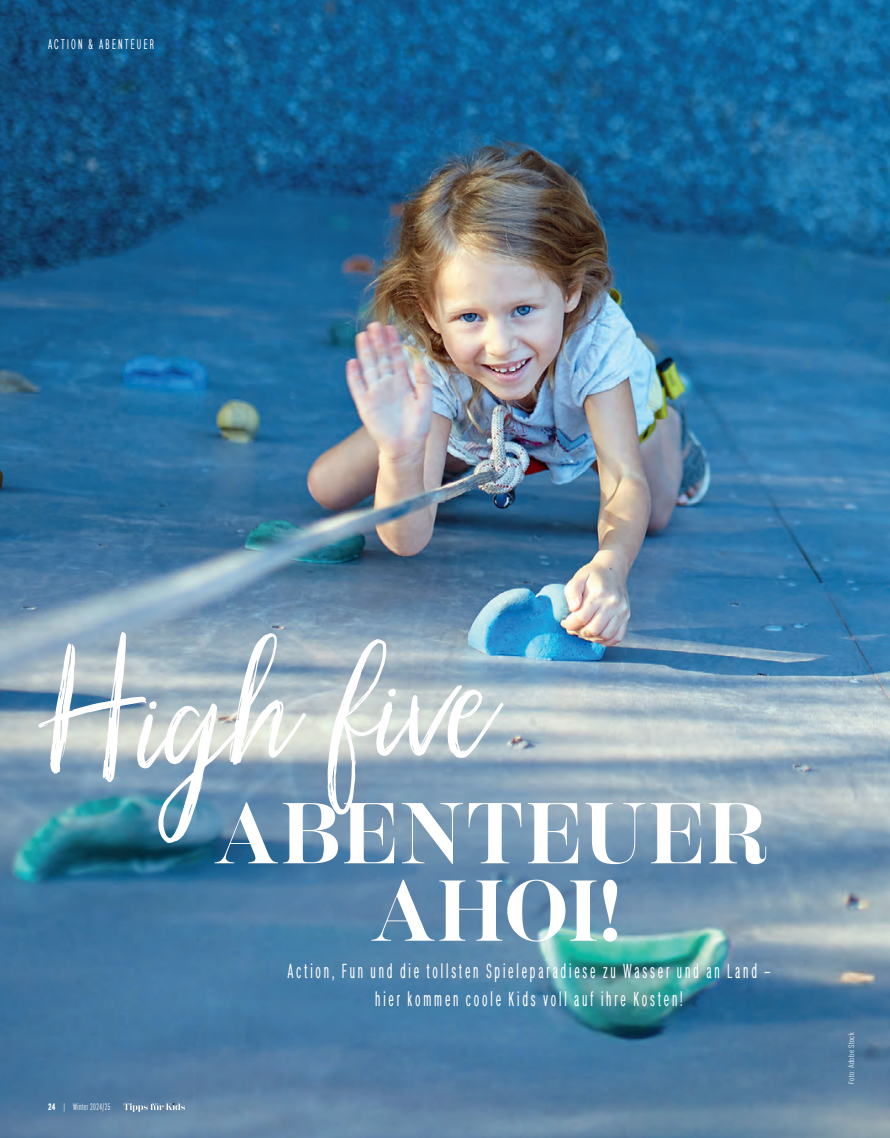
<style>
.page{position:relative;width:890px;height:1138px;background:#fff}
.page>*{position:absolute;margin:0;border:0;box-sizing:border-box;transform-origin:0 0}
.t1{font:224.53px "Silhouetto Script";color:#fff;scale:1.06 1}
.t2{font:700 85.92px "Scotch Display";letter-spacing:.015em;color:#fff}
.t3{font:22.75px/28px "LT Amber Compressed";letter-spacing:.125em;color:#fff;text-align:center}
.t4{font:15.75px "LT Amber Compressed";letter-spacing:.15em;color:#fff}
.t5{font:300 10.5px "LT Amber Compressed";letter-spacing:.05em;color:#fff}
.t6{font:300 8.75px "LT Amber Condensed";letter-spacing:.06em;color:#fff}
.s1{font-weight:700}
</style>
<div class="page">
<img style="left:0;top:0;width:890px;height:1138px">
<svg style="left:124px;top:1103px;width:61px;height:9px"></svg>
<p class="t4" style="left:48px;top:36px;width:107px">ACTION &amp; ABENTEUER</p>
<h1 class="t1" style="left:27px;top:621px;width:441px;rotate:-3deg">High five</h1>
<h2 class="t2" style="left:216px;top:784px;width:553px">ABENTEUER</h2>
<h2 class="t2" style="left:373px;top:862px;width:251px">AHOI!</h2>
<p class="t5" style="left:48px;top:1101px;width:64px"><span class="s1">24</span> | Winter 2024/25</p>
<p class="t3" style="left:287px;top:958px;width:485px">Action, Fun und die tollsten Spieleparadiese zu Wasser und an Land – hier kommen coole Kids voll auf ihre Kosten!</p>
<p class="t6" style="left:847px;top:1084px;width:53px;rotate:-90deg">Foto: Adobe Stock</p>
</div>
